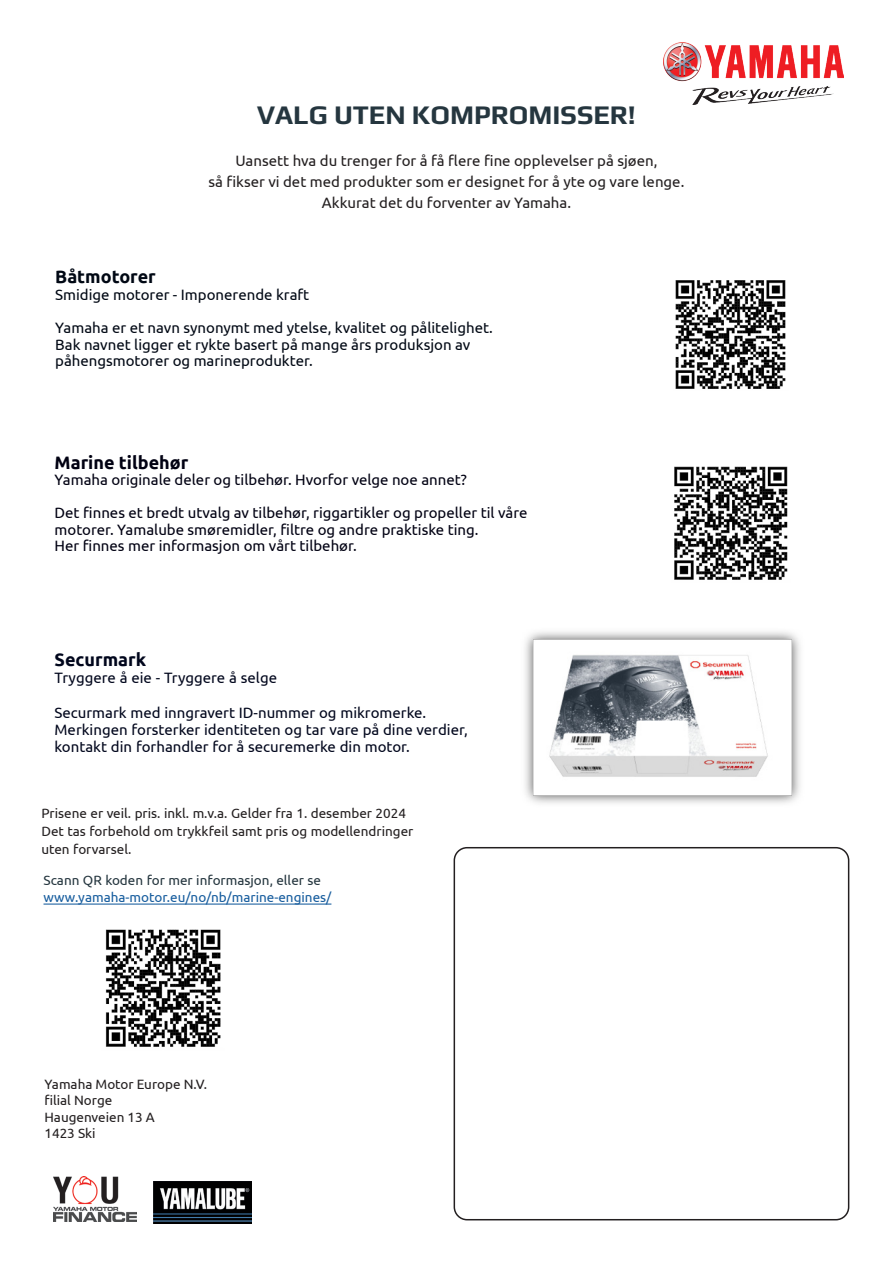
<style>
.page{position:relative;width:893px;height:1263px;background:#fff}
.page>*{position:absolute;margin:0;border:0;box-sizing:border-box;transform-origin:0 0}
.t1{font:700 27px "Play";color:#25363f}
.t2{font:700 18px "Ubuntu";color:#000112}
.t3{font:700 18px "Ubuntu";color:#000814}
.t4{font:700 18px "Ubuntu";color:#00061c}
.t5{font:15px/16.5px "Ubuntu";color:#000112}
.t6{font:15px "Ubuntu";color:#000814}
.t7{font:15px/17.2px "Ubuntu";color:#00061c}
.t8{font:15px "Ubuntu";color:#231f20}
.t9{font:13.5px "Ubuntu";color:#231f20}
.t10{font:13.5px "Ubuntu";color:#175d9e}
.t11{font:13.5px "Ubuntu";color:#25363f}
</style>
<div class="page">
<img style="left:663px;top:43px;width:180px;height:61px">
<img style="left:54px;top:1176px;width:83px;height:45px">
<img style="left:154px;top:1182px;width:98px;height:41px">
<div style="left:454px;top:847px;width:395px;height:373px;border:2px solid #231f20;border-radius:13px"></div>
<hr style="left:44px;top:903px;width:287px;height:1px;background:#175d9e">
<img style="left:525px;top:631px;width:275px;height:173px">
<img style="left:675px;top:280px;width:111px;height:109px">
<img style="left:674px;top:466px;width:114px;height:114px">
<img style="left:105px;top:929px;width:116px;height:118px">
<p class="t1" style="left:257px;top:99px;width:380px">VALG UTEN KOMPROMISSER!</p>
<p class="t8" style="left:236px;top:152px;width:423px">Uansett hva du trenger for å få flere fine opplevelser på sjøen,</p>
<p class="t8" style="left:209px;top:173px;width:477px">så fikser vi det med produkter som er designet for å yte og vare lenge.</p>
<p class="t8" style="left:322px;top:194px;width:251px">Akkurat det du forventer av Yamaha.</p>
<p class="t3" style="left:55px;top:266px;width:102px">Båtmotorer</p>
<p class="t6" style="left:55px;top:286px;width:256px">Smidige motorer - Imponerende kraft</p>
<p class="t6" style="left:55px;top:319px;width:439px">Yamaha er et navn synonymt med ytelse, kvalitet og pålitelighet.</p>
<p class="t6" style="left:55px;top:335px;width:416px">Bak navnet ligger et rykte basert på mange års produksjon av</p>
<p class="t6" style="left:55px;top:352px;width:259px">påhengsmotorer og marineprodukter.</p>
<p class="t2" style="left:55px;top:451px;width:135px">Marine tilbehør</p>
<p class="t5" style="left:55px;top:471px;width:414px">Yamaha originale deler og tilbehør. Hvorfor velge noe annet?</p>
<p class="t5" style="left:55px;top:504px;width:475px">Det finnes et bredt utvalg av tilbehør, riggartikler og propeller til våre motorer. Yamalube smøremidler, filtre og andre praktiske ting.</p>
<p class="t5" style="left:55px;top:537px;width:304px">Her finnes mer informasjon om vårt tilbehør.</p>
<p class="t4" style="left:55px;top:649px;width:93px">Securmark</p>
<p class="t7" style="left:55px;top:669px;width:224px">Tryggere å eie - Tryggere å selge</p>
<p class="t7" style="left:55px;top:703px;width:415px">Securmark med inngravert ID-nummer og mikromerke.<br>Merkingen forsterker identiteten og tar vare på dine verdier, kontakt din forhandler for å securemerke din motor.</p>
<p class="t9" style="left:41px;top:805px;width:366px">Prisene er veil. pris. inkl. m.v.a. Gelder fra 1. desember 2024</p>
<p class="t9" style="left:41px;top:823px;width:374px">Det tas forbehold om trykkfeil samt pris og modellendringer</p>
<p class="t9" style="left:41px;top:841px;width:92px">uten forvarsel.</p>
<p class="t11" style="left:44px;top:872px;width:279px">Scann QR koden for mer informasjon, eller se</p>
<p class="t10" style="left:44px;top:889px;width:289px">www.yamaha-motor.eu/no/nb/marine-engines/</p>
<p class="t9" style="left:44px;top:1076px;width:164px">Yamaha Motor Europe N.V.</p>
<p class="t9" style="left:44px;top:1092px;width:69px">filial Norge</p>
<p class="t9" style="left:44px;top:1109px;width:112px">Haugenveien 13 A</p>
<p class="t9" style="left:44px;top:1125px;width:53px">1423 Ski</p>
</div>
